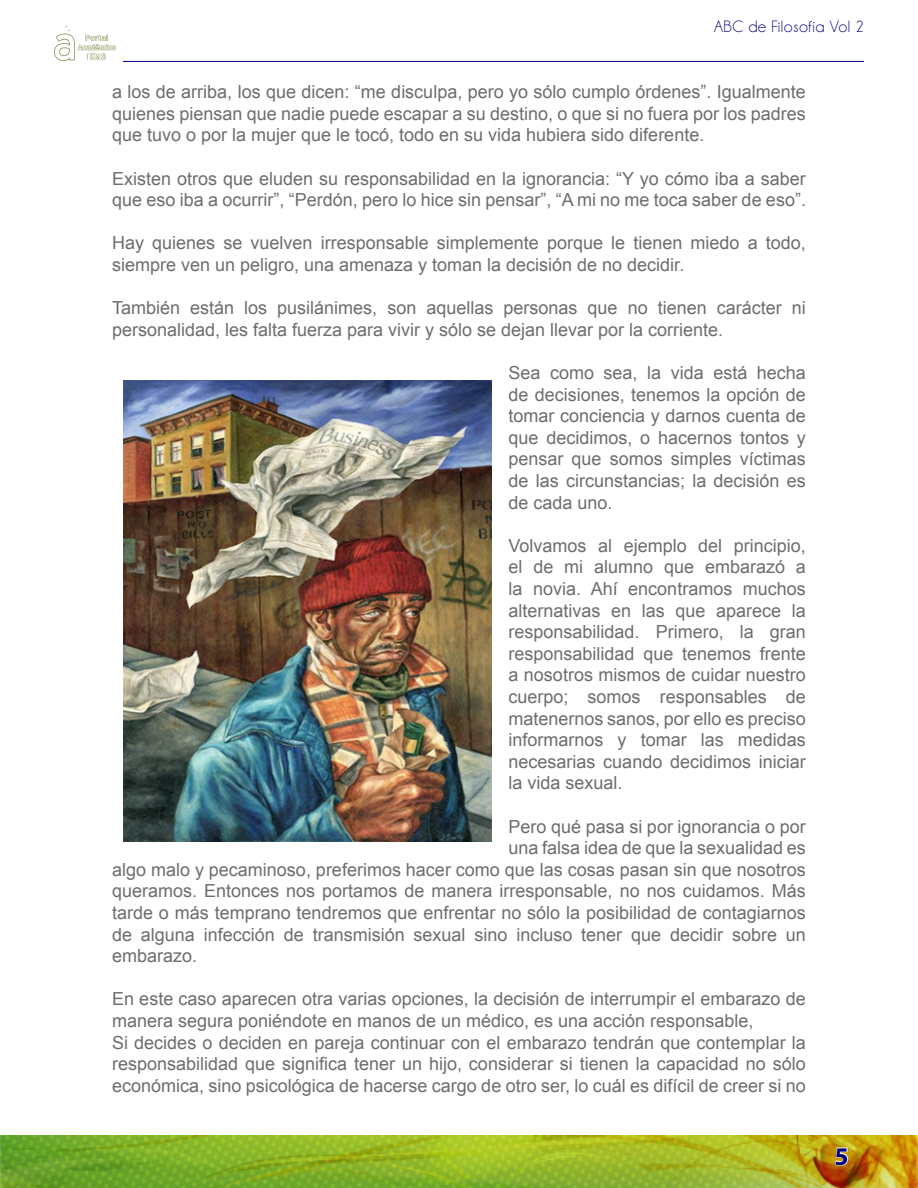
<style>
.page{position:relative;width:918px;height:1188px;background:#fff}
.page>*{position:absolute;margin:0;border:0;box-sizing:border-box;transform-origin:0 0}
.t1{font:700 25.5px "Myriad Pro";color:#000080}
.t2{font:18px/21.6px "Arial";color:#6c6d70;text-align:justify}
.t3{font:16.5px "Champagne&Limousines";letter-spacing:.03em;color:#000080}
</style>
<div class="page">
<img style="left:0;top:1135px;width:918px;height:53px">
<svg style="left:834px;top:1147px;width:15px;height:20px"></svg>
<svg style="left:54px;top:25px;width:62px;height:36px"></svg>
<hr style="left:123px;top:61px;width:741px;height:1px;background:#000080">
<img style="left:123px;top:381px;width:369px;height:460px">
<p class="t3" style="left:714px;top:17px;width:151px">ABC de Filosofía Vol 2</p>
<p class="t2" style="left:112px;top:81px;width:695px">a los de arriba, los que dicen: “me disculpa, pero yo sólo cumplo órdenes”. Igualmente quienes piensan que nadie puede escapar a su destino, o que si no fuera por los padres que tuvo o por la mujer que le tocó, todo en su vida hubiera sido diferente.</p>
<p class="t2" style="left:112px;top:168px;width:695px">Existen otros que eluden su responsabilidad en la ignorancia: “Y yo cómo iba a saber que eso iba a ocurrir”, “Perdón, pero lo hice sin pensar”, “A mi no me toca saber de eso”.</p>
<p class="t2" style="left:112px;top:232px;width:695px">Hay quienes se vuelven irresponsable simplemente porque le tienen miedo a todo, siempre ven un peligro, una amenaza y toman la decisión de no decidir.</p>
<p class="t2" style="left:112px;top:297px;width:695px">También están los pusilánimes, son aquellas personas que no tienen carácter ni personalidad, les falta fuerza para vivir y sólo se dejan llevar por la corriente.</p>
<p class="t2" style="left:508px;top:362px;width:299px">Sea como sea, la vida está hecha de decisiones, tenemos la opción de tomar conciencia y darnos cuenta de que decidimos, o hacernos tontos y pensar que somos simples víctimas de las circunstancias; la decisión es de cada uno.</p>
<p class="t2" style="left:508px;top:535px;width:299px">Volvamos al ejemplo del principio, el de mi alumno que embarazó a la novia. Ahí encontramos muchos alternativas en las que aparece la responsabilidad. Primero, la gran responsabilidad que tenemos frente a nosotros mismos de cuidar nuestro cuerpo; somos responsables de matenernos sanos, por ello es preciso informarnos y tomar las medidas necesarias cuando decidimos iniciar la vida sexual.</p>
<p class="t2" style="left:508px;top:816px;width:299px">Pero qué pasa si por ignorancia o por</p>
<p class="t2" style="left:508px;top:837px;width:299px">una falsa idea de que la sexualidad es</p>
<p class="t2" style="left:112px;top:859px;width:695px">algo malo y pecaminoso, preferimos hacer como que las cosas pasan sin que nosotros</p>
<p class="t2" style="left:112px;top:880px;width:695px">queramos. Entonces nos portamos de manera irresponsable, no nos cuidamos. Más</p>
<p class="t2" style="left:112px;top:902px;width:695px">tarde o más temprano tendremos que enfrentar no sólo la posibilidad de contagiarnos</p>
<p class="t2" style="left:112px;top:924px;width:695px">de alguna infección de transmisión sexual sino incluso tener que decidir sobre un</p>
<p class="t2" style="left:112px;top:945px;width:87px">embarazo.</p>
<p class="t2" style="left:112px;top:988px;width:695px">En este caso aparecen otra varias opciones, la decisión de interrumpir el embarazo de manera segura poniéndote en manos de un médico, es una acción responsable,</p>
<p class="t2" style="left:112px;top:1032px;width:695px">Si decides o deciden en pareja continuar con el embarazo tendrán que contemplar la responsabilidad que significa tener un hijo, considerar si tienen la capacidad no sólo económica, sino psicológica de hacerse cargo de otro ser, lo cuál es difícil de creer si no</p>
<h1 class="t1" style="left:835px;top:1140px;width:16px">5</h1>
</div>
